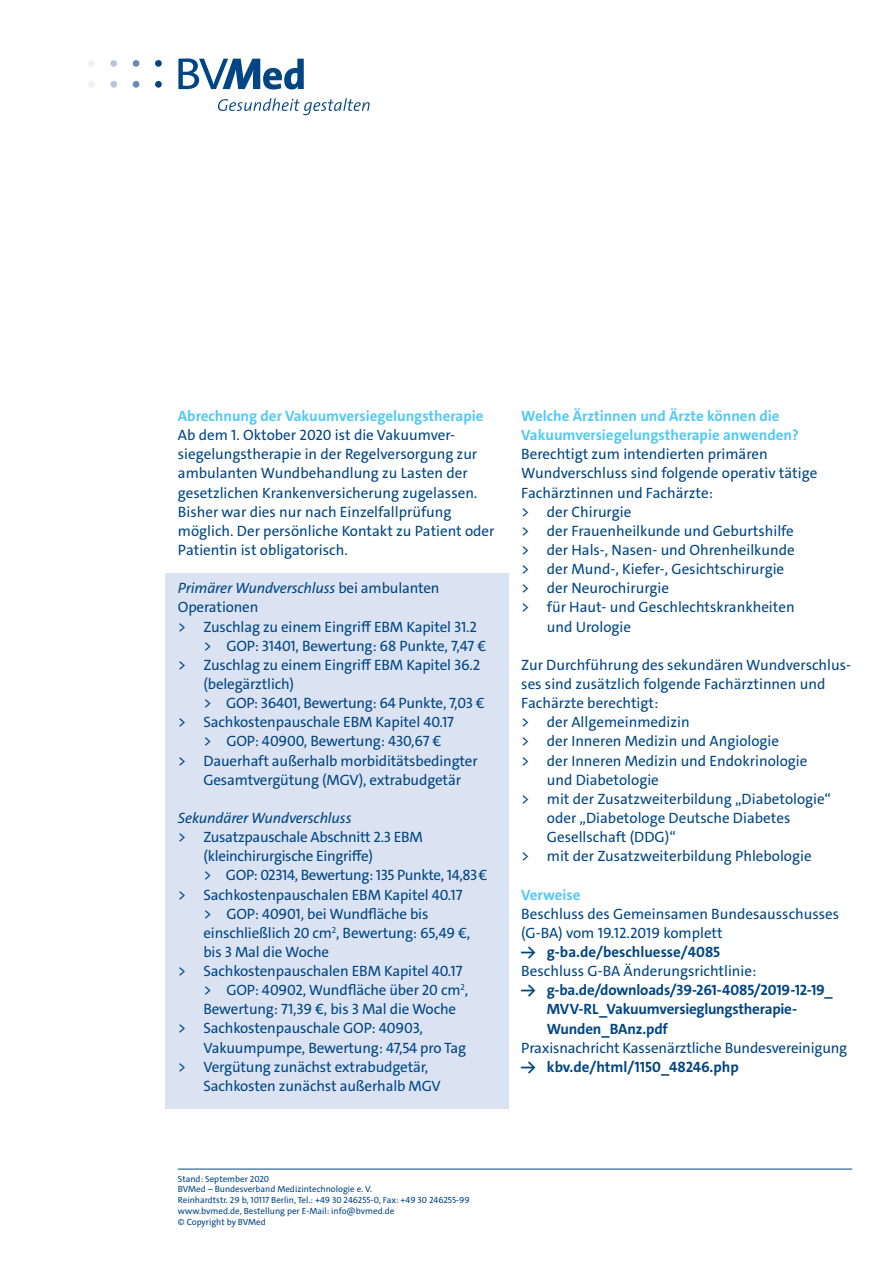
<style>
.page{position:relative;width:893px;height:1263px;background:#fff}
.page>*{position:absolute;margin:0;border:0;box-sizing:border-box;transform-origin:0 0}
.t1{font:15px/19.2px "The Sans C4 s";color:#004684}
.t2{font:700 15px/19.2px "The Sans C4 s";letter-spacing:-.015em;color:#004684}
.t3{font:700 15px/19.2px "The Sans C4 s";color:#51caf5}
.t4{font:15px "The Sans C4 s";letter-spacing:-.02em;color:#004684}
.t5{font:italic 15px "The Sans C4 s";letter-spacing:-.01em;color:#004684}
.t6{font:15px "The Sans C4 s";letter-spacing:-.025em;color:#004684}
.t7{font:9px/10.8px "The Sans C4 s";color:#004684}
.s1{font-style:normal}
</style>
<div class="page">
<div style="left:166px;top:573px;width:343px;height:536px;background:#dbe3f3"></div>
<hr style="left:178px;top:1169px;width:674px;height:1px;background:#004684">
<svg style="left:218px;top:98px;width:152px;height:17px"></svg>
<div style="left:155px;top:81px;width:7px;height:7px;background:#004684;border-radius:50%"></div>
<div style="left:155px;top:60px;width:7px;height:7px;background:#004684;border-radius:50%"></div>
<div style="left:133px;top:81px;width:6px;height:7px;background:#6a8ab4;border-radius:50%"></div>
<div style="left:133px;top:60px;width:6px;height:7px;background:#6a8ab4;border-radius:50%"></div>
<div style="left:110px;top:81px;width:7px;height:7px;background:#b7c4da;border-radius:50%"></div>
<div style="left:110px;top:60px;width:7px;height:7px;background:#b7c4da;border-radius:50%"></div>
<div style="left:88px;top:81px;width:7px;height:7px;background:#f1f1f1;border-radius:50%"></div>
<div style="left:88px;top:60px;width:7px;height:7px;background:#f1f1f1;border-radius:50%"></div>
<svg style="left:178px;top:58px;width:126px;height:32px"></svg>
<p class="t3" style="left:178px;top:406px;width:307px">Abrechnung der Vakuumversiegelungstherapie</p>
<p class="t1" style="left:178px;top:426px;width:318px">Ab dem 1. Oktober 2020 ist die Vakuumver&shy;siegelungstherapie in der Regelversorgung zur ambulanten Wundbehandlung zu Lasten der gesetzlichen Krankenversicherung zugelassen.<br>Bisher war dies nur nach Einzelfallprüfung möglich. Der persönliche Kontakt zu Patient oder Patientin ist obligatorisch.</p>
<p class="t5" style="left:178px;top:578px;width:263px">Primärer Wundverschluss <span class="s1">bei ambulanten</span></p>
<p class="t1" style="left:178px;top:598px;width:82px">Operationen</p>
<p class="t1" style="left:178px;top:617px;width:301px">&gt; Zuschlag zu einem Eingriff EBM Kapitel 31.2</p>
<p class="t1" style="left:203px;top:636px;width:284px">&gt; GOP: 31401, Bewertung: 68 Punkte, 7,47 €</p>
<p class="t1" style="left:178px;top:655px;width:304px">&gt; Zuschlag zu einem Eingriff EBM Kapitel 36.2</p>
<p class="t1" style="left:203px;top:674px;width:92px">(belegärztlich)</p>
<p class="t4" style="left:203px;top:693px;width:283px">&gt; GOP: 36401, Bewertung: 64 Punkte, 7,03 €</p>
<p class="t1" style="left:178px;top:713px;width:278px">&gt; Sachkostenpauschale EBM Kapitel 40.17</p>
<p class="t1" style="left:203px;top:732px;width:239px">&gt; GOP: 40900, Bewertung: 430,67 €</p>
<p class="t1" style="left:178px;top:751px;width:301px">&gt; Dauerhaft außerhalb morbiditätsbedingter</p>
<p class="t1" style="left:203px;top:770px;width:259px">Gesamtvergütung (MGV), extrabudgetär</p>
<p class="t5" style="left:178px;top:808px;width:175px">Sekundärer Wundverschluss</p>
<p class="t4" style="left:178px;top:827px;width:246px">&gt; Zusatzpauschale Abschnitt 2.3 EBM</p>
<p class="t4" style="left:203px;top:846px;width:171px">(kleinchirurgische Eingriffe)</p>
<p class="t6" style="left:203px;top:866px;width:286px">&gt; GOP: 02314, Bewertung: 135 Punkte, 14,83€</p>
<p class="t1" style="left:178px;top:885px;width:286px">&gt; Sachkostenpauschalen EBM Kapitel 40.17</p>
<p class="t1" style="left:203px;top:904px;width:226px">&gt; GOP: 40901, bei Wundfläche bis</p>
<p class="t1" style="left:203px;top:923px;width:268px">einschließlich 20 cm<sup>2</sup>, Bewertung: 65,49 €,</p>
<p class="t1" style="left:203px;top:942px;width:127px">bis 3 Mal die Woche</p>
<p class="t1" style="left:178px;top:961px;width:286px">&gt; Sachkostenpauschalen EBM Kapitel 40.17</p>
<p class="t1" style="left:203px;top:980px;width:266px">&gt; GOP: 40902, Wundfläche über 20 cm<sup>2</sup>,</p>
<p class="t1" style="left:203px;top:1000px;width:254px">Bewertung: 71,39 €, bis 3 Mal die Woche</p>
<p class="t1" style="left:178px;top:1019px;width:246px">&gt; Sachkostenpauschale GOP: 40903,</p>
<p class="t1" style="left:203px;top:1038px;width:264px">Vakuumpumpe, Bewertung: 47,54 pro Tag</p>
<p class="t1" style="left:178px;top:1057px;width:252px">&gt; Vergütung zunächst extrabudgetär,</p>
<p class="t1" style="left:203px;top:1076px;width:239px">Sachkosten zunächst außerhalb MGV</p>
<p class="t3" style="left:521px;top:406px;width:279px">Welche Ärztinnen und Ärzte können die<br>Vakuumversiegelungstherapie anwenden?</p>
<p class="t1" style="left:521px;top:445px;width:248px">Berechtigt zum intendierten primären</p>
<p class="t1" style="left:521px;top:464px;width:297px">Wundverschluss sind folgende operativ tätige</p>
<p class="t1" style="left:521px;top:483px;width:193px">Fachärztinnen und Fachärzte:</p>
<p class="t1" style="left:521px;top:502px;width:112px">&gt; der Chirurgie</p>
<p class="t1" style="left:521px;top:521px;width:274px">&gt; der Frauenheilkunde und Geburtshilfe</p>
<p class="t1" style="left:521px;top:540px;width:275px">&gt; der Hals-, Nasen- und Ohrenheilkunde</p>
<p class="t1" style="left:521px;top:560px;width:264px">&gt; der Mund-, Kiefer-, Gesichtschirurgie</p>
<p class="t1" style="left:521px;top:579px;width:149px">&gt; der Neurochirurgie</p>
<p class="t1" style="left:521px;top:598px;width:275px">&gt; für Haut- und Geschlechtskrankheiten</p>
<p class="t1" style="left:547px;top:617px;width:86px">und Urologie</p>
<p class="t1" style="left:521px;top:655px;width:331px">Zur Durchführung des sekundären Wundverschlus-</p>
<p class="t1" style="left:521px;top:674px;width:306px">ses sind zusätzlich folgende Fachärztinnen und</p>
<p class="t1" style="left:521px;top:694px;width:139px">Fachärzte berechtigt:</p>
<p class="t1" style="left:521px;top:713px;width:170px">&gt; der Allgemeinmedizin</p>
<p class="t1" style="left:521px;top:732px;width:259px">&gt; der Inneren Medizin und Angiologie</p>
<p class="t1" style="left:521px;top:751px;width:288px">&gt; der Inneren Medizin und Endokrinologie</p>
<p class="t1" style="left:547px;top:770px;width:114px">und Diabetologie</p>
<p class="t1" style="left:521px;top:789px;width:311px">&gt; mit der Zusatzweiterbildung „Diabetologie“</p>
<p class="t1" style="left:547px;top:808px;width:245px">oder „Diabetologe Deutsche Diabetes</p>
<p class="t1" style="left:547px;top:827px;width:131px">Gesellschaft (DDG)“</p>
<p class="t1" style="left:521px;top:847px;width:292px">&gt; mit der Zusatzweiterbildung Phlebologie</p>
<p class="t3" style="left:521px;top:885px;width:61px">Verweise</p>
<p class="t1" style="left:521px;top:904px;width:319px">Beschluss des Gemeinsamen Bundesausschusses (G-BA) vom 19.12.2019 komplett</p>
<p class="t2" style="left:521px;top:942px;width:200px">→ g-ba.de/beschluesse/4085</p>
<p class="t1" style="left:521px;top:961px;width:237px">Beschluss G-BA Änderungsrichtlinie:</p>
<p class="t2" style="left:547px;top:981px;width:287px;text-indent:-26px">→ g-ba.de/downloads/39-261-4085/2019-12-19_<br>MVV-RL_Vakuumversieglungstherapie-<br>Wunden_BAnz.pdf</p>
<p class="t1" style="left:521px;top:1038px;width:327px">Praxisnachricht Kassenärztliche Bundesvereinigung</p>
<p class="t2" style="left:521px;top:1057px;width:219px">→ kbv.de/html/1150_48246.php</p>
<p class="t7" style="left:178px;top:1173px;width:293px">Stand: September 2020<br>BVMed – Bundesverband Medizintechnologie e. V.<br>Reinhardtstr. 29 b, 10117 Berlin, Tel.: +49 30 246255-0, Fax: +49 30 246255-99 www.bvmed.de, Bestellung per E-Mail: info@bvmed.de<br>© Copyright by BVMed</p>
</div>
